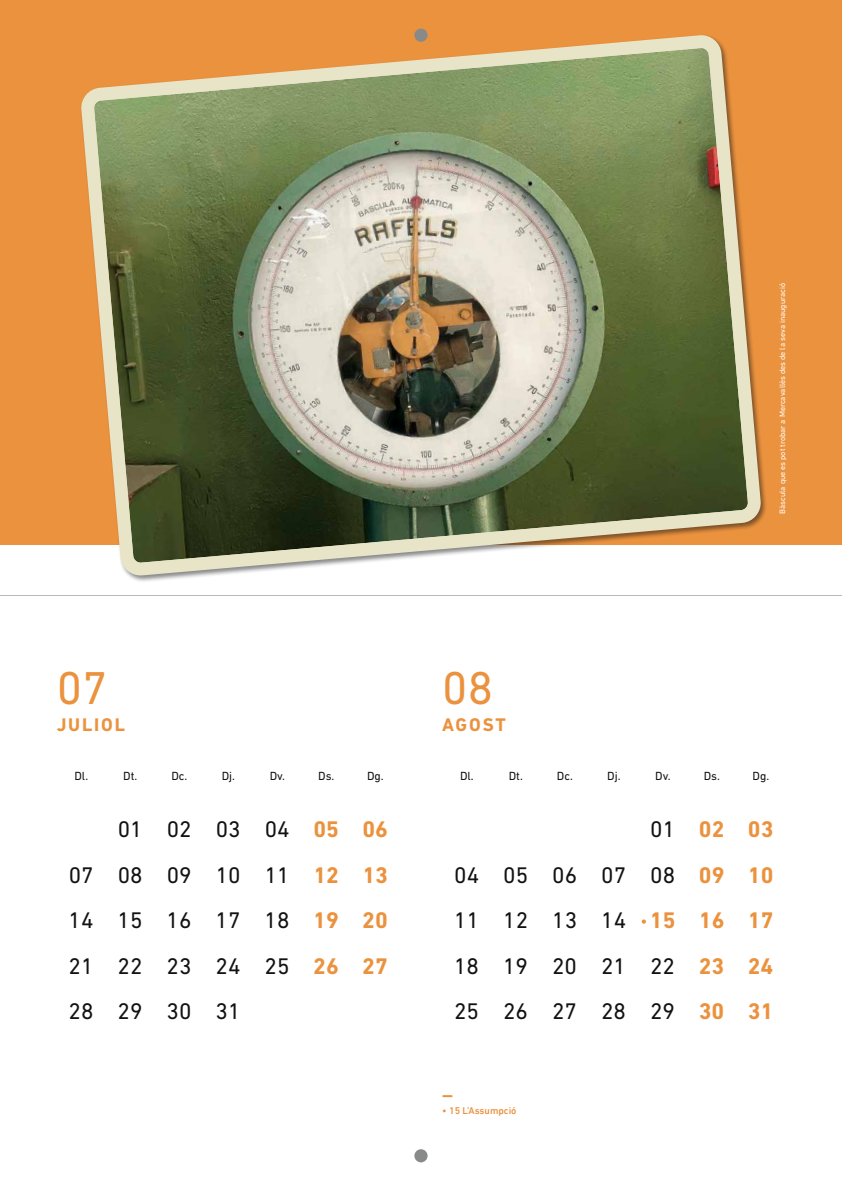
<style>
.page{position:relative;width:842px;height:1191px;background:#fff}
.page>*{position:absolute;margin:0;border:0;box-sizing:border-box;transform-origin:0 0}
.t1{font:46.9px "DIN Next LT Pro";color:#eb923e}
.t2{font:23px/45.5px "DIN Next LT Pro";color:#121212;text-align:justify}
.t3{font:700 18.6px "DIN Next LT Pro";letter-spacing:.1em;color:#eb923e}
.t4{font:12px "DIN Next LT Pro";color:#121212}
.t5{font:500 10px "DIN Next LT Pro";color:#eb923e}
.t6{font:8px "DIN Next LT Pro";color:#fff}
.s1{font-weight:700;color:#eb923e}
</style>
<div class="page">
<div style="left:0;top:0;width:842px;height:544px;background:#eb923e"></div>
<svg style="left:443px;top:1095px;width:9px;height:2px"></svg>
<svg style="left:642px;top:919px;width:4px;height:4px"></svg>
<div style="left:80px;top:34px;width:688px;height:549px;background:#121212;opacity:.5"></div>
<img style="left:86px;top:34px;width:677px;height:544px">
<div style="left:414px;top:1149px;width:14px;height:13px;background:#888a8a;border-radius:50%"></div>
<div style="left:414px;top:29px;width:14px;height:13px;background:#888a8a;border-radius:50%"></div>
<hr style="left:0;top:595px;width:842px;height:1px;background:#121212">
<h1 class="t1" style="left:57px;top:660px;width:52px">07</h1>
<h1 class="t1" style="left:442px;top:660px;width:52px">08</h1>
<p class="t3" style="left:57px;top:713px;width:70px">JULIOL</p>
<p class="t3" style="left:442px;top:713px;width:65px">AGOST</p>
<p class="t6" style="left:778px;top:514px;width:232px;rotate:-90deg">Bàscula que es pot trobar a Mercavallès des de la seva inauguració</p>
<p class="t4" style="left:74px;top:769px;width:15px">Dl.</p>
<p class="t4" style="left:123px;top:769px;width:16px">Dt.</p>
<p class="t4" style="left:171px;top:769px;width:17px">Dc.</p>
<p class="t4" style="left:222px;top:769px;width:15px">Dj.</p>
<p class="t4" style="left:270px;top:769px;width:17px">Dv.</p>
<p class="t4" style="left:318px;top:769px;width:18px">Ds.</p>
<p class="t4" style="left:367px;top:769px;width:18px">Dg.</p>
<p class="t2" style="left:69px;top:806px;width:321px;text-indent:49px">01 02 03 04 <span class="s1">05 06<br></span>07 08 09 10 11 <span class="s1">12 13<br></span>14 15 16 17 18 <span class="s1">19 20<br></span>21 22 23 24 25 <span class="s1">26 27<br></span>28 29 30 31</p>
<p class="t4" style="left:460px;top:769px;width:15px">Dl.</p>
<p class="t4" style="left:509px;top:769px;width:16px">Dt.</p>
<p class="t4" style="left:557px;top:769px;width:17px">Dc.</p>
<p class="t4" style="left:607px;top:769px;width:15px">Dj.</p>
<p class="t4" style="left:655px;top:769px;width:17px">Dv.</p>
<p class="t4" style="left:704px;top:769px;width:18px">Ds.</p>
<p class="t4" style="left:753px;top:769px;width:18px">Dg.</p>
<p class="t2" style="left:454px;top:806px;width:321px;text-indent:196px">01 <span class="s1">02 03<br></span>04 05 06 07 08 <span class="s1">09 10<br></span>11 12 13 14 <span class="s1">15 16 17<br></span>18 19 20 21 22 <span class="s1">23 24<br></span>25 26 27 28 29 <span class="s1">30 31</span></p>
<p class="t5" style="left:442px;top:1105px;width:76px">• 15 L’Assumpció</p>
</div>
